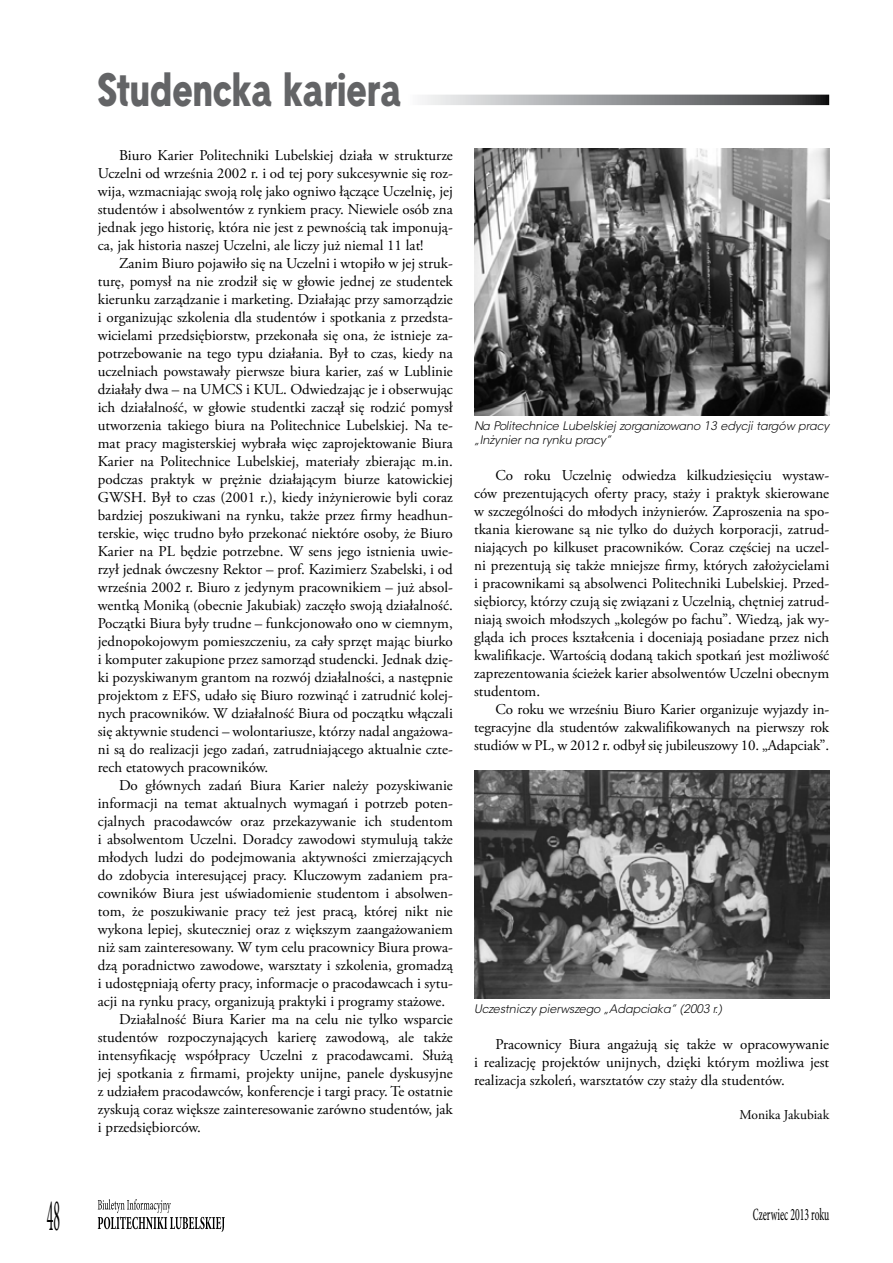
<style>
.page{position:relative;width:893px;height:1263px;background:#fff}
.page>*{position:absolute;margin:0;border:0;box-sizing:border-box;transform-origin:0 0}
.t1{font:45px "Straight Cnd EFN Heavy";color:#636466}
.t2{font:condensed 45px "Minion Pro";color:#000;scale:.33 1}
.t3{font:condensed 17.4px "Minion Pro";color:#000;scale:.6 1}
.t4{font:15px/18px "Adobe Garamond Pro";color:#000;text-align:justify}
.t5{font:13.5px "Adobe Garamond Pro";color:#000}
.t6{font:italic 12px/14.4px "Straight EFN";color:#000}
</style>
<div class="page">
<svg style="left:98px;top:1199px;width:127px;height:33px"></svg>
<img style="left:474px;top:149px;width:355px;height:266px">
<img style="left:474px;top:771px;width:355px;height:227px">
<svg style="left:422px;top:95px;width:407px;height:10px;background:#8f9193"></svg>
<h1 class="t1" style="left:98px;top:62px;width:305px">Studencka kariera</h1>
<p class="t4" style="left:98px;top:146px;width:357px;text-indent:21px">Biuro Karier Politechniki Lubelskiej działa w strukturze Uczelni od września 2002 r. i od tej pory sukcesywnie się roz&shy;wija, wzmacniając swoją rolę jako ogniwo łączące Uczelnię, jej studentów i absolwentów z rynkiem pracy. Niewiele osób zna jednak jego historię, która nie jest z pewnością tak imponują&shy;ca, jak historia naszej Uczelni, ale liczy już niemal 11 lat!</p>
<p class="t4" style="left:98px;top:254px;width:357px;text-indent:21px">Zanim Biuro pojawiło się na Uczelni i wtopiło w jej struk&shy;turę, pomysł na nie zrodził się w głowie jednej ze studentek kierunku zarządzanie i marketing. Działając przy samorządzie i organizując szkolenia dla studentów i spotkania z przedsta&shy;wicielami przedsiębiorstw, przekonała się ona, że istnieje za&shy;potrzebowanie na tego typu działania. Był to czas, kiedy na uczelniach powstawały pierwsze biura karier, zaś w Lublinie działały dwa – na UMCS i KUL. Odwiedzając je i obserwując ich działalność, w głowie studentki zaczął się rodzić pomysł utworzenia takiego biura na Politechnice Lubelskiej. Na te&shy;mat pracy magisterskiej wybrała więc zaprojektowanie Biura Karier na Politechnice Lubelskiej, materiały zbierając m.in. podczas praktyk w prężnie działającym biurze katowickiej GWSH. Był to czas (2001 r.), kiedy inżynierowie byli coraz bardziej poszukiwani na rynku, także przez firmy headhun&shy;terskie, więc trudno było przekonać niektóre osoby, że Biuro Karier na PL będzie potrzebne. W sens jego istnienia uwie&shy;rzył jednak ówczesny Rektor – prof. Kazimierz Szabelski, i od września 2002 r. Biuro z jedynym pracownikiem – już absol&shy;wentką Moniką (obecnie Jakubiak) zaczęło swoją działalność.<br>Początki Biura były trudne – funkcjonowało ono w ciemnym, jednopokojowym pomieszczeniu, za cały sprzęt mając biurko i komputer zakupione przez samorząd studencki. Jednak dzię&shy;ki pozyskiwanym grantom na rozwój działalności, a następnie projektom z EFS, udało się Biuro rozwinąć i zatrudnić kolej&shy;nych pracowników. W działalność Biura od początku włączali się aktywnie studenci – wolontariusze, którzy nadal angażowa&shy;ni są do realizacji jego zadań, zatrudniającego aktualnie czte&shy;rech etatowych pracowników.</p>
<p class="t4" style="left:119px;top:776px;width:335px">Do głównych zadań Biura Karier należy pozyskiwanie</p>
<p class="t4" style="left:98px;top:794px;width:357px">informacji na temat aktualnych wymagań i potrzeb poten-</p>
<p class="t4" style="left:98px;top:812px;width:357px">cjalnych pracodawców oraz przekazywanie ich studentom</p>
<p class="t4" style="left:98px;top:830px;width:357px">i absolwentom Uczelni. Doradcy zawodowi stymulują także</p>
<p class="t4" style="left:98px;top:848px;width:357px">młodych ludzi do podejmowania aktywności zmierzających</p>
<p class="t4" style="left:98px;top:866px;width:357px">do zdobycia interesującej pracy. Kluczowym zadaniem pra-</p>
<p class="t4" style="left:98px;top:884px;width:357px">cowników Biura jest uświadomienie studentom i absolwen-</p>
<p class="t4" style="left:98px;top:902px;width:357px">tom, że poszukiwanie pracy też jest pracą, której nikt nie</p>
<p class="t4" style="left:98px;top:920px;width:357px">wykona lepiej, skuteczniej oraz z większym zaangażowaniem</p>
<p class="t4" style="left:98px;top:938px;width:357px">niż sam zainteresowany. W tym celu pracownicy Biura prowa-</p>
<p class="t4" style="left:98px;top:956px;width:357px">dzą poradnictwo zawodowe, warsztaty i szkolenia, gromadzą</p>
<p class="t4" style="left:98px;top:974px;width:357px">i udostępniają oferty pracy, informacje o pracodawcach i sytu-</p>
<p class="t4" style="left:98px;top:992px;width:349px">acji na rynku pracy, organizują praktyki i programy stażowe.</p>
<p class="t4" style="left:119px;top:1010px;width:335px">Działalność Biura Karier ma na celu nie tylko wsparcie</p>
<p class="t4" style="left:98px;top:1028px;width:357px">studentów rozpoczynających karierę zawodową, ale także</p>
<p class="t4" style="left:98px;top:1046px;width:357px">intensyfikację współpracy Uczelni z pracodawcami. Służą</p>
<p class="t4" style="left:98px;top:1064px;width:357px">jej spotkania z firmami, projekty unijne, panele dyskusyjne</p>
<p class="t4" style="left:98px;top:1082px;width:357px">z udziałem pracodawców, konferencje i targi pracy. Te ostatnie</p>
<p class="t4" style="left:98px;top:1100px;width:357px">zyskują coraz większe zainteresowanie zarówno studentów, jak</p>
<p class="t4" style="left:98px;top:1118px;width:105px">i przedsiębiorców.</p>
<p class="t6" style="left:474px;top:418px;width:357px">Na Politechnice Lubelskiej zorganizowano 13 edycji targów pracy „Inżynier na rynku pracy”</p>
<p class="t4" style="left:474px;top:467px;width:357px;text-indent:21px">Co roku Uczelnię odwiedza kilkudziesięciu wystaw&shy;ców prezentujących oferty pracy, staży i praktyk skierowane w szczególności do młodych inżynierów. Zaproszenia na spo&shy;tkania kierowane są nie tylko do dużych korporacji, zatrud&shy;niających po kilkuset pracowników. Coraz częściej na uczel&shy;ni prezentują się także mniejsze firmy, których założycielami i pracownikami są absolwenci Politechniki Lubelskiej. Przed&shy;siębiorcy, którzy czują się związani z Uczelnią, chętniej zatrud&shy;niają swoich młodszych „kolegów po fachu”. Wiedzą, jak wy&shy;gląda ich proces kształcenia i doceniają posiadane przez nich kwalifikacje. Wartością dodaną takich spotkań jest możliwość zaprezentowania ścieżek karier absolwentów Uczelni obecnym studentom.</p>
<p class="t4" style="left:474px;top:701px;width:357px;text-indent:21px">Co roku we wrześniu Biuro Karier organizuje wyjazdy in&shy;tegracyjne dla studentów zakwalifikowanych na pierwszy rok studiów w PL, w 2012 r. odbył się jubileuszowy 10. „Adapciak”.</p>
<p class="t6" style="left:474px;top:1001px;width:250px">Uczestniczy pierwszego „Adapciaka” (2003 r.)</p>
<p class="t4" style="left:474px;top:1036px;width:357px;text-indent:21px">Pracownicy Biura angażują się także w opracowywanie i realizację projektów unijnych, dzięki którym możliwa jest realizacja szkoleń, warsztatów czy staży dla studentów.</p>
<p class="t5" style="left:739px;top:1107px;width:91px">Monika Jakubiak</p>
<h1 class="t2" style="left:47px;top:1188px;width:42px">48</h1>
<p class="t3" style="left:753px;top:1203px;width:129px">Czerwiec 2013 roku</p>
</div>
